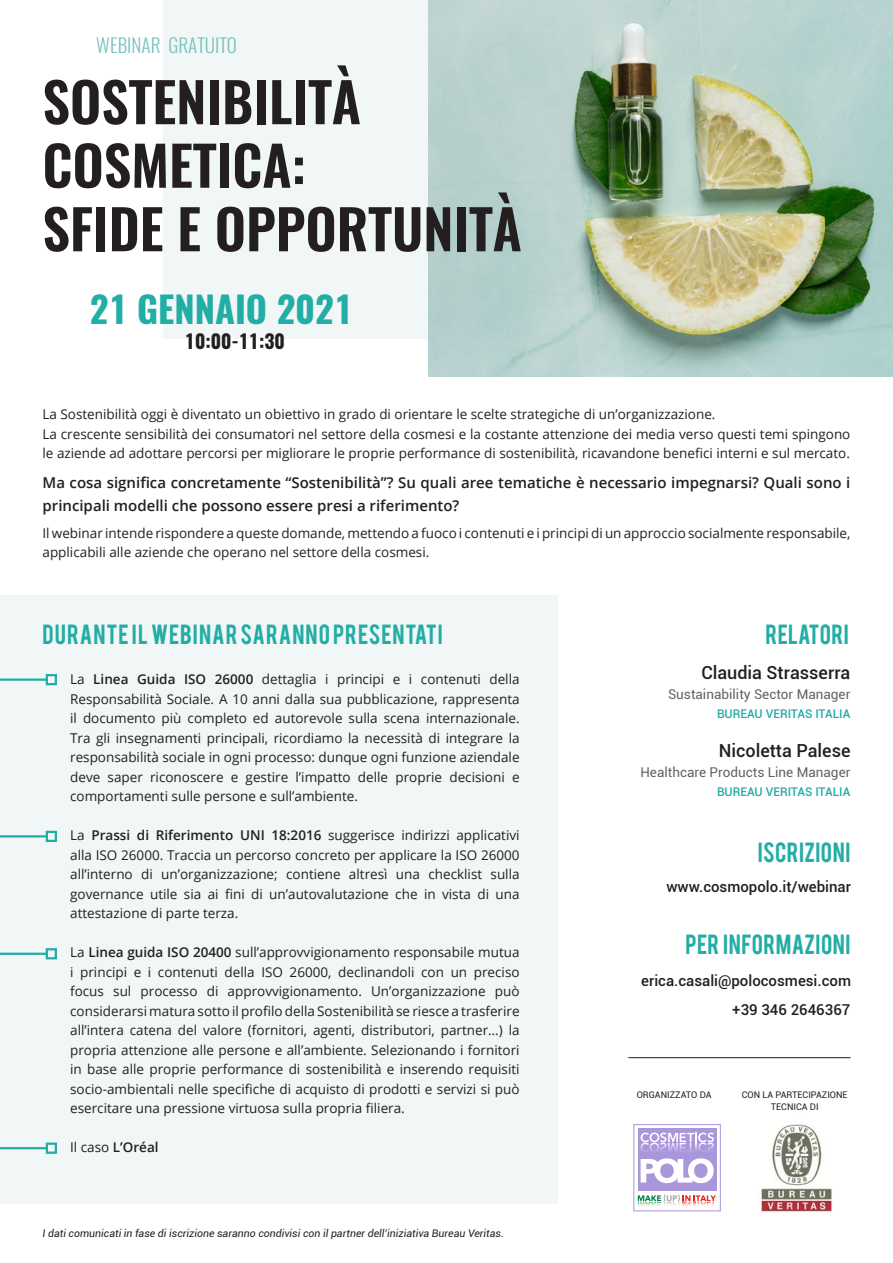
<style>
.page{position:relative;width:893px;height:1263px;background:#fff}
.page>*{position:absolute;margin:0;border:0;box-sizing:border-box;transform-origin:0 0}
.t1{font:600 54.45px "Oswald";color:#231f20}
.t2{font:700 36.3px "Oswald";color:#22ada5}
.t3{font:21.75px "Bebas";letter-spacing:.045em;color:#22ada5}
.t4{font:21.75px "Bebas";letter-spacing:.025em;color:#22ada5}
.t5{font:21.75px "Bebas";color:#22ada5}
.t6{font:300 19.2px "Oswald";color:#78c1bc}
.t7{font:700 19.2px "Oswald";color:#231f20}
.t8{font:500 18px "Roboto";color:#231f20}
.t9{font:600 15px/22.5px "Open Sans";color:#231f20}
.t10{font:500 15px "Roboto";color:#231f20}
.t11{font:13.5px/19.5px "Open Sans";color:#231f20;text-align:justify}
.t12{font:13.5px "Roboto";color:#636366}
.t13{font:600 13.5px "Open Sans";color:#231f20}
.t14{font:500 12px "Roboto";color:#22ada5}
.t15{font:italic 10.5px "Roboto";color:#231f20}
.t16{font:9.15px "Roboto";color:#231f20}
.s1{font-weight:600}
.s2{font-weight:400}
</style>
<div class="page">
<div style="left:164px;top:0;width:518px;height:338px;background:#f1f6f6"></div>
<div style="left:0;top:595px;width:557px;height:609px;background:#f1f6f6"></div>
<div style="left:633px;top:1124px;width:88px;height:87px;border:1px solid #aa97db"></div>
<div style="left:638px;top:1128px;width:78px;height:62px;background:#aa97db"></div>
<svg style="left:641px;top:1158px;width:73px;height:25px"></svg>
<svg style="left:638px;top:1194px;width:78px;height:12px"></svg>
<svg style="left:641px;top:1132px;width:73px;height:20px"></svg>
<img style="left:761px;top:1124px;width:71px;height:88px">
<img style="left:428px;top:0;width:465px;height:376px">
<hr style="left:0;top:678px;width:47px;height:3px;background:#22ada5">
<div style="left:46px;top:674px;width:11px;height:11px;border:2px solid #22ada5"></div>
<hr style="left:0;top:835px;width:47px;height:2px;background:#22ada5">
<div style="left:46px;top:831px;width:11px;height:11px;border:2px solid #22ada5"></div>
<hr style="left:0;top:953px;width:47px;height:2px;background:#22ada5">
<div style="left:46px;top:948px;width:11px;height:11px;border:2px solid #22ada5"></div>
<hr style="left:0;top:1147px;width:47px;height:2px;background:#22ada5">
<div style="left:46px;top:1142px;width:11px;height:12px;border:2px solid #22ada5"></div>
<hr style="left:628px;top:1057px;width:222px;height:1px;background:#231f20">
<p class="t6" style="left:96px;top:32px;width:142px">WEBINAR GRATUITO</p>
<p class="t1" style="left:43px;top:64px;width:320px">SOSTENIBILITÀ</p>
<p class="t1" style="left:43px;top:128px;width:264px">COSMETICA:</p>
<p class="t1" style="left:43px;top:191px;width:481px">SFIDE E OPPORTUNITÀ</p>
<p class="t2" style="left:90px;top:284px;width:265px">21 GENNAIO 2021</p>
<p class="t7" style="left:185px;top:328px;width:101px">10:00-11:30</p>
<p class="t11" style="left:43px;top:404px;width:675px">La Sostenibilità oggi è diventato un obiettivo in grado di orientare le scelte strategiche di un’organizzazione.</p>
<p class="t11" style="left:43px;top:424px;width:809px">La crescente sensibilità dei consumatori nel settore della cosmesi e la costante attenzione dei media verso questi temi spingono le aziende ad adottare percorsi per migliorare le proprie performance di sostenibilità, ricavandone benefici interni e sul mercato.</p>
<p class="t9" style="left:43px;top:471px;width:809px">Ma cosa significa concretamente “Sostenibilità”? Su quali aree tematiche è necessario impegnarsi? Quali sono i principali modelli che possono essere presi a riferimento?</p>
<p class="t11" style="left:43px;top:523px;width:809px">Il webinar intende rispondere a queste domande, mettendo a fuoco i contenuti e i principi di un approccio socialmente responsabile, applicabili alle aziende che operano nel settore della cosmesi.</p>
<p class="t3" style="left:43px;top:618px;width:402px">DURANTE IL WEBINAR SARANNO PRESENTATI</p>
<p class="t5" style="left:766px;top:619px;width:85px">RELATORI</p>
<p class="t11" style="left:70px;top:669px;width:451px">La <span class="s1">Linea Guida ISO 26000</span> dettaglia i principi e i contenuti della Responsabilità Sociale. A 10 anni dalla sua pubblicazione, rappresenta il documento più completo ed autorevole sulla scena internazionale.<br>Tra gli insegnamenti principali, ricordiamo la necessità di integrare la responsabilità sociale in ogni processo: dunque ogni funzione aziendale deve saper riconoscere e gestire l’impatto delle proprie decisioni e comportamenti sulle persone e sull’ambiente.</p>
<p class="t11" style="left:70px;top:825px;width:451px">La <span class="s1">Prassi di Riferimento UNI 18:2016</span> suggerisce indirizzi applicativi alla ISO 26000. Traccia un percorso concreto per applicare la ISO 26000 all’interno di un’organizzazione; contiene altresì una checklist sulla governance utile sia ai fini di un’autovalutazione che in vista di una attestazione di parte terza.</p>
<p class="t11" style="left:70px;top:942px;width:451px">La <span class="s1">Linea guida ISO 20400</span> sull’approvvigionamento responsabile mutua i principi e i contenuti della ISO 26000, declinandoli con un preciso focus sul processo di approvvigionamento. Un’organizzazione può considerarsi matura sotto il profilo della Sostenibilità se riesce a trasferire all’intera catena del valore (fornitori, agenti, distributori, partner…) la propria attenzione alle persone e all’ambiente. Selezionando i fornitori in base alle proprie performance di sostenibilità e inserendo requisiti socio-ambientali nelle specifiche di acquisto di prodotti e servizi si può esercitare una pressione virtuosa sulla propria filiera.</p>
<p class="t13" style="left:70px;top:1138px;width:90px"><span class="s2">Il caso</span> L’Oréal</p>
<p class="t15" style="left:43px;top:1226px;width:463px">I dati comunicati in fase di iscrizione saranno condivisi con il partner dell’iniziativa Bureau Veritas.</p>
<p class="t8" style="left:701px;top:660px;width:151px">Claudia Strasserra</p>
<p class="t12" style="left:668px;top:684px;width:184px">Sustainability Sector Manager</p>
<p class="t14" style="left:717px;top:705px;width:135px">BUREAU VERITAS ITALIA</p>
<p class="t8" style="left:719px;top:738px;width:133px">Nicoletta Palese</p>
<p class="t12" style="left:640px;top:762px;width:211px">Healthcare Products Line Manager</p>
<p class="t14" style="left:717px;top:783px;width:135px">BUREAU VERITAS ITALIA</p>
<p class="t4" style="left:758px;top:836px;width:94px">ISCRIZIONI</p>
<p class="t10" style="left:666px;top:876px;width:186px">www.cosmopolo.it/webinar</p>
<p class="t4" style="left:685px;top:928px;width:166px">PER INFORMAZIONI</p>
<p class="t10" style="left:641px;top:970px;width:211px">erica.casali@polocosmesi.com</p>
<p class="t10" style="left:732px;top:999px;width:120px">+39 346 2646367</p>
<p class="t16" style="left:637px;top:1088px;width:76px">ORGANIZZATO DA</p>
<p class="t16" style="left:742px;top:1088px;width:107px">CON LA PARTECIPAZIONE</p>
<p class="t16" style="left:771px;top:1100px;width:49px">TECNICA DI</p>
</div>
